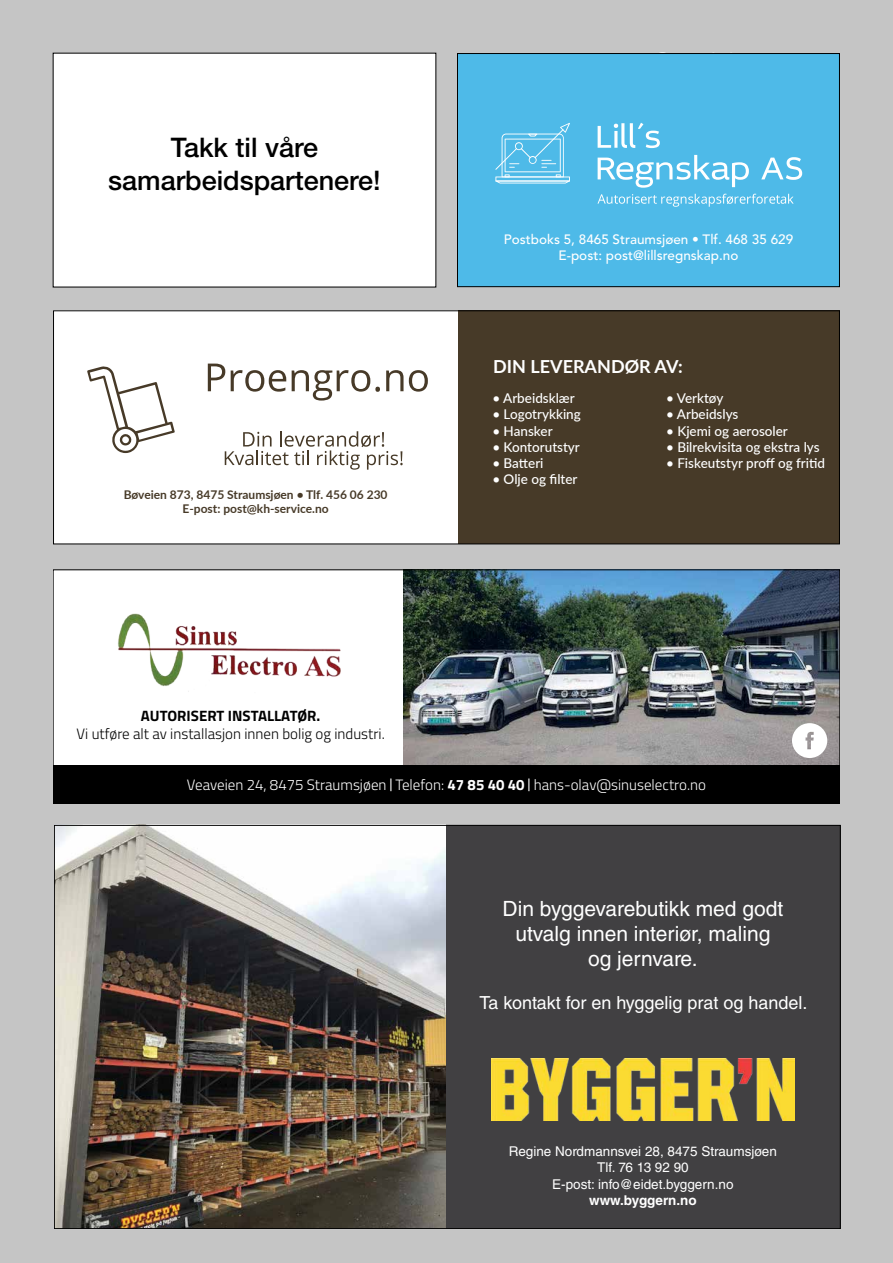
<style>
.page{position:relative;width:893px;height:1263px;background:#c5c5c5}
.page>*{position:absolute;margin:0;border:0;box-sizing:border-box;transform-origin:0 0}
.t1{font:500 27px/32.4px "Helvetica Neue LT Std";color:#000;text-align:center}
.t2{font:21px/25.2px "Helvetica LT Std";color:#fff;text-align:center}
.t3{font:18px "Helvetica LT Std";color:#fff}
.t4{font:700 18px "Lato";color:#fff}
.t5{font:300 15px "Cairo";color:#fff}
.t6{font:300 15px "Cairo";color:#000}
.t7{font:700 15px "Cairo";color:#000}
.t8{font:500 13.5px "Lato";color:#fff}
.t9{font:13.5px/16.2px "Helvetica LT Std";color:#fff;text-align:center}
.t10{font:500 13.5px/16.2px "Avenir LT Std";color:#fff;text-align:center}
.t11{font:700 13.5px "Helvetica LT Std";color:#fff}
.t12{font:700 12px/14.4px "Lato";color:#473a28;text-align:center}
.s1{font-family:"Barlow";font-weight:400}
.s2{font-weight:700}
</style>
<div class="page">
<div style="left:53px;top:310px;width:787px;height:234px;background:#fff"></div>
<div style="left:458px;top:310px;width:382px;height:234px;background:#473a28"></div>
<svg style="left:87px;top:366px;width:88px;height:87px"></svg>
<svg style="left:208px;top:364px;width:17px;height:27px"></svg>
<svg style="left:231px;top:370px;width:55px;height:22px"></svg>
<svg style="left:292px;top:370px;width:88px;height:31px"></svg>
<svg style="left:386px;top:370px;width:42px;height:22px"></svg>
<svg style="left:225px;top:431px;width:178px;height:39px"></svg>
<div style="left:53px;top:310px;width:787px;height:234px;border:1px solid #000"></div>
<div style="left:53px;top:570px;width:787px;height:234px;background:#fff"></div>
<img style="left:118px;top:613px;width:223px;height:79px">
<img style="left:404px;top:572px;width:434px;height:193px">
<div style="left:53px;top:765px;width:787px;height:39px;background:#000"></div>
<svg style="left:792px;top:723px;width:35px;height:35px"></svg>
<div style="left:53px;top:570px;width:787px;height:234px;border:1px solid #000"></div>
<div style="left:457px;top:53px;width:383px;height:234px;background:#4ebae8"></div>
<svg style="left:495px;top:123px;width:75px;height:60px"></svg>
<svg style="left:598px;top:123px;width:62px;height:25px"></svg>
<svg style="left:598px;top:155px;width:151px;height:33px"></svg>
<svg style="left:761px;top:157px;width:41px;height:23px"></svg>
<svg style="left:597px;top:194px;width:197px;height:13px"></svg>
<div style="left:457px;top:53px;width:383px;height:234px;border:1px solid #000"></div>
<div style="left:53px;top:53px;width:383px;height:234px;background:#fff"></div>
<div style="left:445px;top:825px;width:396px;height:404px;background:#414042"></div>
<img style="left:56px;top:827px;width:389px;height:400px">
<img style="left:491px;top:1058px;width:303px;height:62px">
<h1 class="t1" style="left:108px;top:131px;width:274px">Takk til våre samarbeidspartenere!</h1>
<p class="t12" style="left:124px;top:487px;width:265px">Bøveien 873, 8475 Straumsjøen • Tlf. 456 06 230<br>E-post: post@kh-service.no</p>
<p class="t7" style="left:141px;top:704px;width:181px">AUTORISERT INSTALLATØR.</p>
<p class="t6" style="left:77px;top:723px;width:310px">Vi utføre alt av installasjon innen bolig og industri.</p>
<p class="t10" style="left:504px;top:232px;width:291px">Postboks 5, 8465 Straumsjøen • Tlf. 468 35 629<br>E-post: post@lillsregnskap.no</p>
<h3 class="t4" style="left:493px;top:353px;width:191px">DIN LEVERANDØR AV:</h3>
<p class="t8" style="left:492px;top:388px;width:84px">• Arbeidsklær</p>
<p class="t8" style="left:492px;top:405px;width:90px">• Logotrykking</p>
<p class="t8" style="left:492px;top:421px;width:62px">• Hansker</p>
<p class="t8" style="left:492px;top:437px;width:89px">• Kontorutstyr</p>
<p class="t8" style="left:492px;top:453px;width:53px">• Batteri</p>
<p class="t8" style="left:492px;top:469px;width:87px">• Olje og filter</p>
<p class="t8" style="left:666px;top:388px;width:59px">• Verktøy</p>
<p class="t8" style="left:666px;top:405px;width:74px">• Arbeidslys</p>
<p class="t8" style="left:666px;top:421px;width:123px">• Kjemi og aerosoler</p>
<p class="t8" style="left:666px;top:437px;width:155px">• Bilrekvisita og ekstra lys</p>
<p class="t8" style="left:666px;top:453px;width:161px">• Fiskeutstyr proff og fritid</p>
<p class="t5" style="left:187px;top:774px;width:520px">Veaveien 24, 8475 Straumsjøen <span class="s1">|</span> Telefon: <span class="s2">47 85 40 40</span> <span class="s1">|</span> hans-olav@sinuselectro.no</p>
<h2 class="t2" style="left:503px;top:895px;width:282px">Din byggevarebutikk med godt utvalg innen interiør, maling og jernvare.</h2>
<h3 class="t3" style="left:480px;top:992px;width:329px">Ta kontakt for en hyggelig prat og handel.</h3>
<p class="t9" style="left:509px;top:1143px;width:270px">Regine Nordmannsvei 28, 8475 Straumsjøen<br>Tlf. 76 13 92 90<br>E-post: info@eidet.byggern.no</p>
<p class="t11" style="left:589px;top:1192px;width:109px">www.byggern.no</p>
</div>
